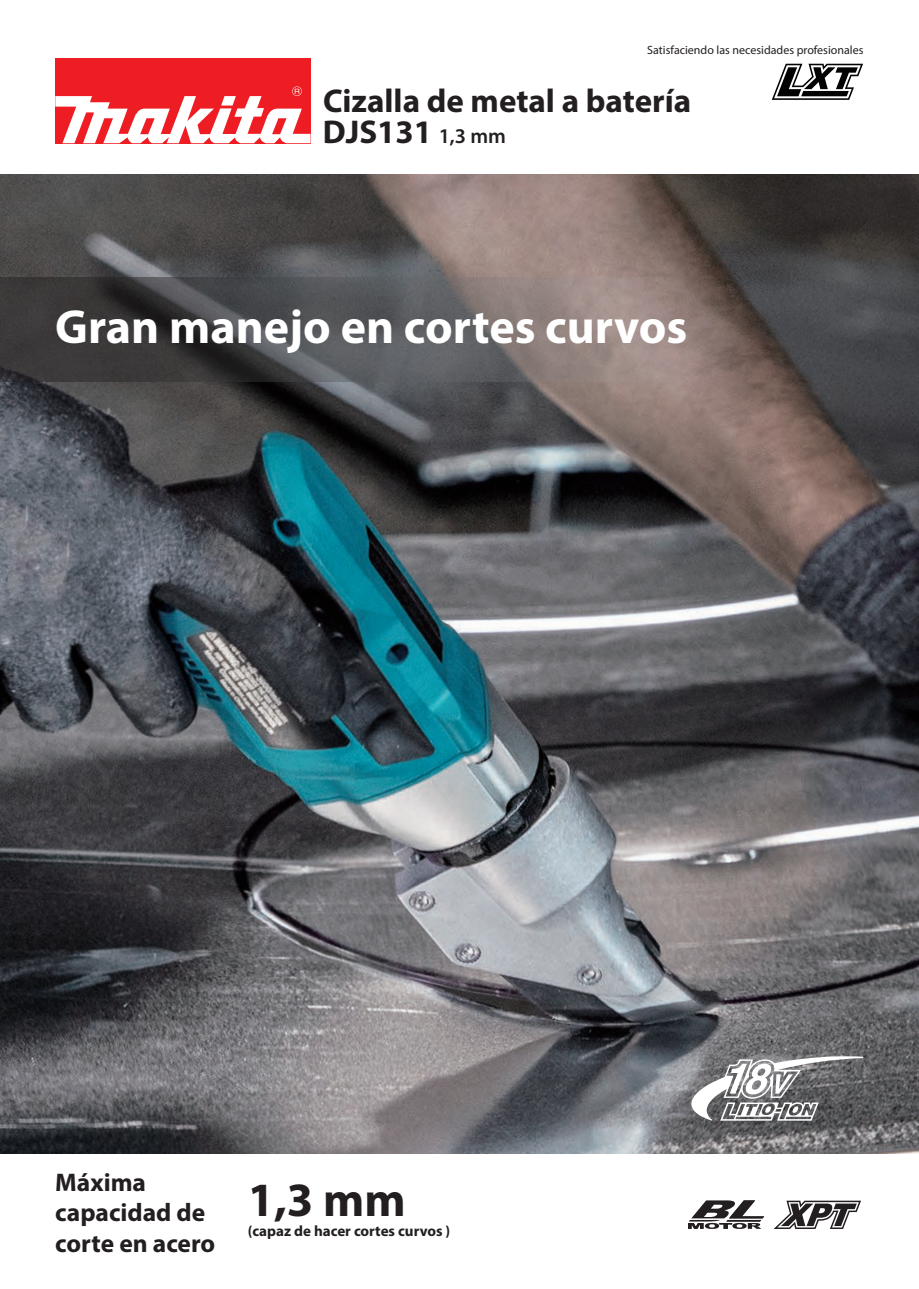
<style>
.page{position:relative;width:919px;height:1289px;background:#fff}
.page>*{position:absolute;margin:0;border:0;box-sizing:border-box;transform-origin:0 0}
.t1{font:700 48px "Myriad Pro";color:#fff}
.t2{font:700 48px "Myriad Pro";color:#231f20}
.t3{font:700 33px "Myriad Pro";color:#231f20}
.t4{font:700 25.5px/30.6px "Myriad Pro";color:#231f20}
.t5{font:700 15px "Myriad Pro";color:#231f20}
.t6{font:12px "Myriad Pro";color:#231f20}
.s1{font-weight:600;font-size:21px}
</style>
<div class="page">
<div style="left:55px;top:58px;width:255px;height:85px;background:#ee1d23"></div>
<svg style="left:55px;top:86px;width:255px;height:57px"></svg>
<svg style="left:771px;top:64px;width:92px;height:36px"></svg>
<img style="left:0;top:175px;width:918px;height:978px">
<div style="left:771px;top:1195px;width:92px;height:37px;background:linear-gradient(to right,#fff,#fff)"></div>
<svg style="left:773px;top:1200px;width:88px;height:28px"></svg>
<svg style="left:688px;top:1200px;width:76px;height:28px"></svg>
<svg style="left:0;top:277px;width:901px;height:104px;background:#5d5859"></svg>
<svg style="left:690px;top:1055px;width:173px;height:65px"></svg>
<p class="t6" style="left:647px;top:43px;width:218px">Satisfaciendo las necesidades profesionales</p>
<h2 class="t3" style="left:323px;top:80px;width:369px">Cizalla de metal a batería</h2>
<h2 class="t3" style="left:323px;top:111px;width:185px">DJS131 <span class="s1">1,3 mm</span></h2>
<h1 class="t1" style="left:55px;top:296px;width:633px">Gran manejo en cortes curvos</h1>
<h3 class="t4" style="left:55px;top:1166px;width:161px">Máxima capacidad de corte en acero</h3>
<h1 class="t2" style="left:248px;top:1168px;width:160px">1,3 mm</h1>
<p class="t5" style="left:248px;top:1221px;width:204px">(capaz de hacer cortes curvos )</p>
</div>
